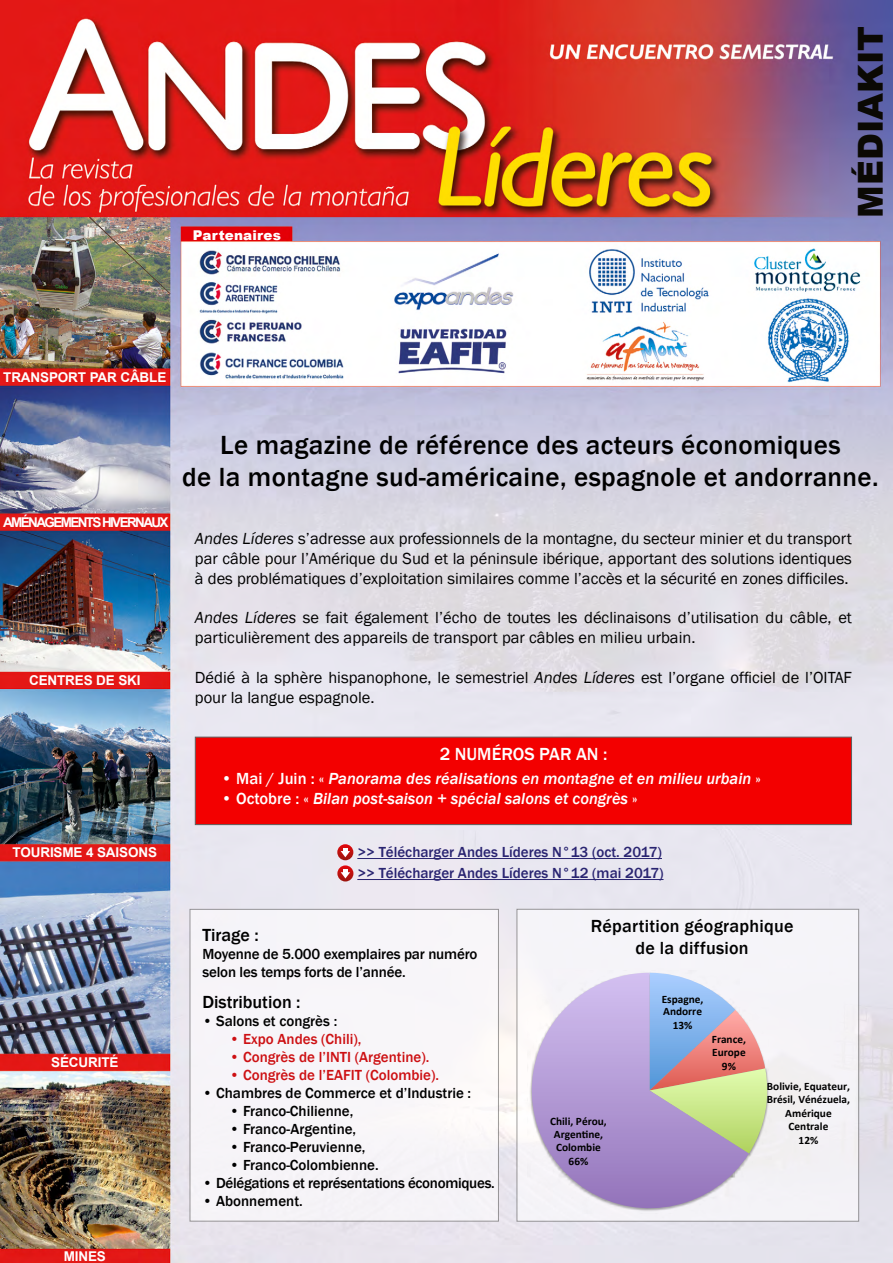
<style>
.page{position:relative;width:893px;height:1263px;background:#fff}
.page>*{position:absolute;margin:0;border:0;box-sizing:border-box;transform-origin:0 0}
.t1{font:900 34.5px "Arial";color:#0b0904}
.t2{font:500 27px/32.4px "Franklin Gothic";letter-spacing:.015em;color:#000;text-align:center}
.t3{font:500 18px/21.6px "Franklin Gothic";letter-spacing:.015em;color:#000;text-align:center}
.t4{font:500 18px "Franklin Gothic";color:#fff}
.t5{font:16.5px/19.8px "Franklin Gothic";color:#000}
.t6{font:italic 500 16.5px "Franklin Gothic";color:#fff}
.t7{font:500 15px/18px "Franklin Gothic";color:#000}
.t8{font:500 15px/21px "Franklin Gothic";color:#292471}
.t9{font:500 15px "Franklin Gothic";color:#cd1013}
.t10{font:500 15px "Franklin Gothic";letter-spacing:-.02em;color:#000}
.t11{font:700 13.5px "Arial";letter-spacing:-.01em;color:#fff}
.t12{font:700 13.5px "Arial";letter-spacing:-.12em;color:#fff}
.t13{font:900 13.5px "Arial";letter-spacing:.015em;color:#fff}
.t14{font:700 11.25px/13.5px "Calibri";color:#000;text-align:center}
.s1{font-style:italic}
.s2{font-style:normal}
</style>
<div class="page">
<img style="left:0;top:0;width:893px;height:1263px">
<div style="left:190px;top:909px;width:309px;height:312px;background:#f7f5f9"></div>
<div style="left:517px;top:909px;width:342px;height:312px;background:#f5f4f8"></div>
<div style="left:195px;top:737px;width:657px;height:88px;background:#f30000;border:1px solid #5f5e5d"></div>
<svg style="left:749px;top:1027px;width:22px;height:126px"></svg>
<svg style="left:515px;top:973px;width:234px;height:252px"></svg>
<hr style="left:357px;top:858px;width:305px;height:1px;background:#292471">
<hr style="left:357px;top:879px;width:306px;height:1px;background:#292471">
<svg style="left:337px;top:844px;width:16px;height:16px"></svg>
<svg style="left:341px;top:848px;width:9px;height:9px"></svg>
<svg style="left:337px;top:865px;width:16px;height:16px"></svg>
<svg style="left:341px;top:869px;width:9px;height:9px"></svg>
<p class="t13" style="left:193px;top:225px;width:90px">Partenaires</p>
<h1 class="t1" style="left:845px;top:218px;width:193px;rotate:-90deg">MÉDIAKIT</h1>
<p class="t11" style="left:3px;top:369px;width:165px">TRANSPORT PAR CÂBLE</p>
<p class="t12" style="left:3px;top:513px;width:167px">AMÉNAGEMENTS HIVERNAUX</p>
<p class="t11" style="left:29px;top:672px;width:113px">CENTRES DE SKI</p>
<h2 class="t2" style="left:182px;top:429px;width:698px">Le magazine de référence des acteurs économiques<br>de la montagne sud-américaine, espagnole et andorranne.</h2>
<p class="t5" style="left:195px;top:529px;width:658px;text-align:justify"><span class="s1">Andes Líderes</span> s’adresse aux professionnels de la montagne, du secteur minier et du transport par câble pour l’Amérique du Sud et la péninsule ibérique, apportant des solutions identiques à des problématiques d’exploitation similaires comme l’accès et la sécurité en zones difficiles.</p>
<p class="t5" style="left:195px;top:608px;width:658px"><span class="s1">Andes Líderes</span> se fait également l’écho de toutes les déclinaisons d’utilisation du câble, et particulièrement des appareils de transport par câbles en milieu urbain.</p>
<p class="t5" style="left:195px;top:668px;width:658px">Dédié à la sphère hispanophone, le semestriel <span class="s1">Andes Líderes</span> est l’organe officiel de l’OITAF pour la langue espagnole.</p>
<p class="t4" style="left:440px;top:743px;width:169px">2 NUMÉROS PAR AN :</p>
<p class="t6" style="left:221px;top:768px;width:541px"><span class="s2">• Mai / Juin : «</span> Panorama des réalisations en montagne et en milieu urbain <span class="s2">»</span></p>
<p class="t6" style="left:221px;top:788px;width:418px"><span class="s2">• Octobre : «</span> Bilan post-saison + spécial salons et congrès <span class="s2">»</span></p>
<p class="t11" style="left:13px;top:843px;width:146px">TOURISME 4 SAISONS</p>
<p class="t11" style="left:51px;top:1053px;width:69px">SÉCURITÉ</p>
<p class="t8" style="left:357px;top:842px;width:308px">&gt;&gt; Télécharger Andes Líderes N°13 (oct. 2017) &gt;&gt; Télécharger Andes Líderes N°12 (mai 2017)</p>
<p class="t3" style="left:202px;top:924px;width:58px">Tirage :</p>
<p class="t7" style="left:202px;top:945px;width:277px">Moyenne de 5.000 exemplaires par numéro selon les temps forts de l’année.</p>
<p class="t3" style="left:202px;top:992px;width:100px">Distribution :</p>
<p class="t7" style="left:202px;top:1012px;width:136px">• Salons et congrès :</p>
<p class="t9" style="left:229px;top:1030px;width:134px">• Expo Andes (Chili),</p>
<p class="t9" style="left:229px;top:1048px;width:202px">• Congrès de l’INTI (Argentine).</p>
<p class="t9" style="left:229px;top:1066px;width:211px">• Congrès de l’EAFIT (Colombie).</p>
<p class="t7" style="left:202px;top:1084px;width:270px">• Chambres de Commerce et d’Industrie :</p>
<p class="t7" style="left:229px;top:1102px;width:126px">• Franco-Chilienne,</p>
<p class="t7" style="left:229px;top:1120px;width:128px">• Franco-Argentine,</p>
<p class="t7" style="left:229px;top:1138px;width:138px">• Franco-Peruvienne,</p>
<p class="t7" style="left:229px;top:1156px;width:151px">• Franco-Colombienne.</p>
<p class="t10" style="left:202px;top:1174px;width:294px">• Délégations et représentations économiques.</p>
<p class="t7" style="left:202px;top:1192px;width:102px">• Abonnement.</p>
<p class="t3" style="left:591px;top:915px;width:204px">Répartition géographique de la diffusion</p>
<p class="t14" style="left:550px;top:1114px;width:58px">Chili, Pérou,<br>ArgenCne,<br>Colombie<br>66%</p>
<p class="t14" style="left:662px;top:992px;width:43px">Espagne,<br>Andorre<br>13%</p>
<p class="t14" style="left:712px;top:1032px;width:36px">France,<br>Europe<br>9%</p>
<p class="t14" style="left:767px;top:1079px;width:85px">Bolivie, Equateur,<br>Brésil, Vénézuela,<br>Amérique<br>Centrale<br>12%</p>
<p class="t11" style="left:64px;top:1247px;width:44px">MINES</p>
</div>
